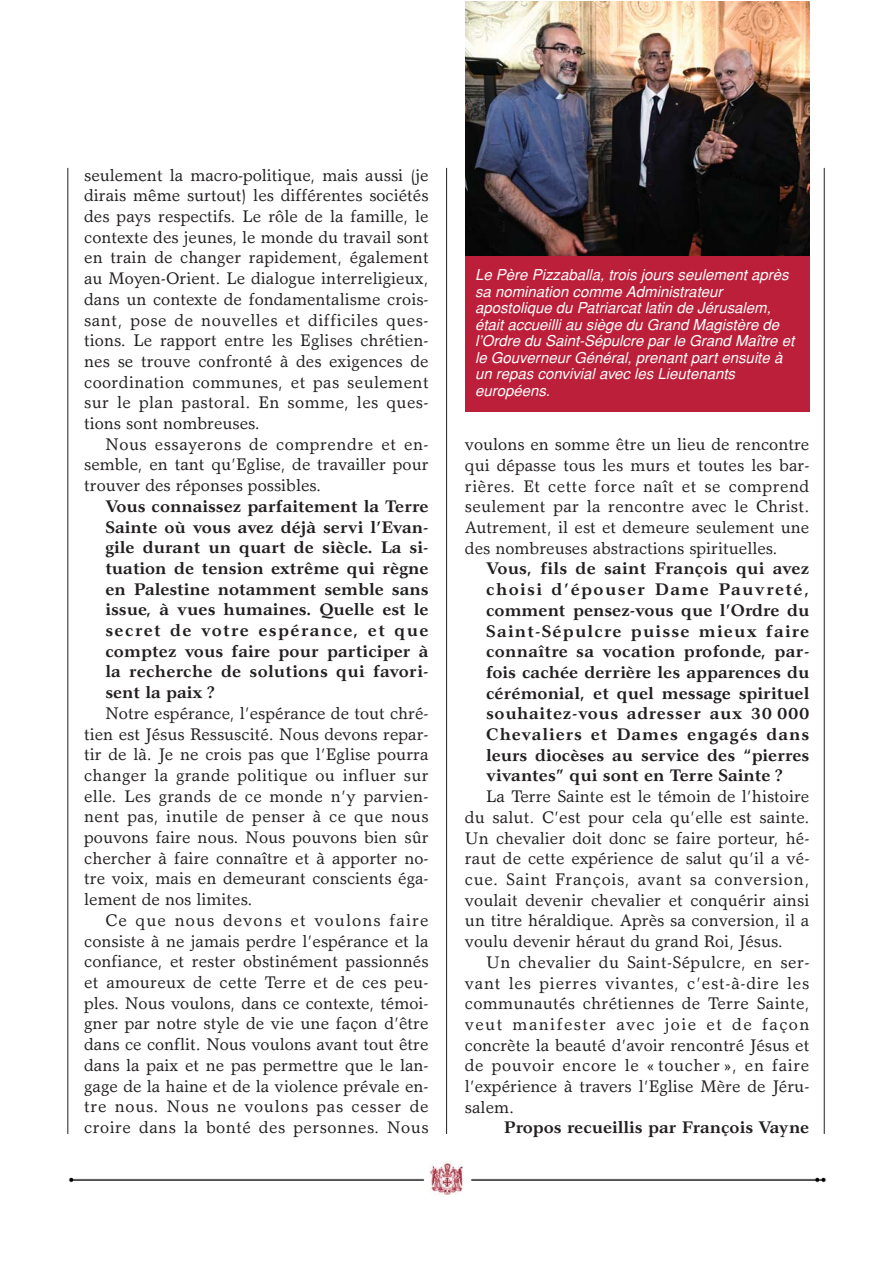
<style>
.page{position:relative;width:893px;height:1263px;background:#fff}
.page>*{position:absolute;margin:0;border:0;box-sizing:border-box;transform-origin:0 0}
.t1{font:16.95px/20.7px "Garth Graphic";color:#231f20;text-align:justify}
.t2{font:700 16.95px/20.7px "Garth Graphic";color:#231f20;text-align:justify}
.t3{font:italic 15px/16.5px "Helvetica";color:#fff}
</style>
<div class="page">
<hr style="left:68px;top:168px;width:1px;height:966px;background:#231f20">
<hr style="left:824px;top:168px;width:1px;height:966px;background:#231f20">
<img style="left:68px;top:1177px;width:758px;height:18px">
<img style="left:429px;top:1162px;width:35px;height:32px">
<hr style="left:446px;top:168px;width:1px;height:966px;background:#231f20">
<img style="left:465px;top:1px;width:345px;height:254px">
<div style="left:465px;top:256px;width:345px;height:156px;background:#bc1f39"></div>
<p class="t1" style="left:84px;top:166px;width:346px">seulement la macro-politique, mais aussi (je dirais même surtout) les différentes sociétés des pays respectifs. Le rôle de la famille, le contexte des jeunes, le monde du travail sont en train de changer rapidement, également au Moyen-Orient. Le dialogue interreligieux, dans un contexte de fondamentalisme crois&shy;sant, pose de nouvelles et difficiles ques&shy;tions. Le rapport entre les Eglises chrétien&shy;nes se trouve confronté à des exigences de coordination communes, et pas seulement sur le plan pastoral. En somme, les ques&shy;tions sont nombreuses.</p>
<p class="t1" style="left:84px;top:435px;width:346px;text-indent:21px">Nous essayerons de comprendre et en&shy;semble, en tant qu’Eglise, de travailler pour trouver des réponses possibles.</p>
<p class="t2" style="left:105px;top:497px;width:325px">Vous connaissez parfaitement la Terre Sainte où vous avez déjà servi l’Evan&shy;gile durant un quart de siècle. La si&shy;tuation de tension extrême qui règne en Palestine notamment semble sans issue, à vues humaines. Quelle est le secret de votre espérance, et que comptez vous faire pour participer à la recherche de solutions qui favori&shy;sent la paix ?</p>
<p class="t1" style="left:84px;top:704px;width:346px;text-indent:21px">Notre espérance, l’espérance de tout chré&shy;tien est Jésus Ressuscité. Nous devons repar&shy;tir de là. Je ne crois pas que l’Eglise pourra changer la grande politique ou influer sur elle. Les grands de ce monde n’y parvien&shy;nent pas, inutile de penser à ce que nous pouvons faire nous. Nous pouvons bien sûr chercher à faire connaître et à apporter no&shy;tre voix, mais en demeurant conscients éga&shy;lement de nos limites.</p>
<p class="t1" style="left:84px;top:911px;width:346px;text-indent:21px">Ce que nous devons et voulons faire consiste à ne jamais perdre l’espérance et la confiance, et rester obstinément passionnés et amoureux de cette Terre et de ces peu&shy;ples. Nous voulons, dans ce contexte, témoi&shy;gner par notre style de vie une façon d’être dans ce conflit. Nous voulons avant tout être dans la paix et ne pas permettre que le lan&shy;gage de la haine et de la violence prévale en&shy;tre nous. Nous ne voulons pas cesser de croire dans la bonté des personnes. Nous</p>
<p class="t3" style="left:475px;top:268px;width:324px">Le Père Pizzaballa, trois jours seulement après sa nomination comme Administrateur apostolique du Patriarcat latin de Jérusalem, était accueilli au siège du Grand Magistère de l’Ordre du Saint-Sépulcre par le Grand Maître et le Gouverneur Général, prenant part ensuite à un repas convivial avec les Lieutenants européens.</p>
<p class="t1" style="left:465px;top:436px;width:346px">voulons en somme être un lieu de rencontre qui dépasse tous les murs et toutes les bar&shy;rières. Et cette force naît et se comprend seulement par la rencontre avec le Christ.<br>Autrement, il est et demeure seulement une des nombreuses abstractions spirituelles.</p>
<p class="t2" style="left:486px;top:560px;width:325px">Vous, fils de saint François qui avez choisi d’épouser Dame Pauvreté, comment pensez-vous que l’Ordre du Saint-Sépulcre puisse mieux faire connaître sa vocation profonde, par&shy;fois cachée derrière les apparences du cérémonial, et quel message spirituel souhaitez-vous adresser aux 30 000<br>Chevaliers et Dames engagés dans leurs diocèses au service des “pierres vivantes” qui sont en Terre Sainte ?</p>
<p class="t1" style="left:465px;top:788px;width:346px;text-indent:21px">La Terre Sainte est le témoin de l’histoire du salut. C’est pour cela qu’elle est sainte.<br>Un chevalier doit donc se faire porteur, hé&shy;raut de cette expérience de salut qu’il a vé&shy;cue. Saint François, avant sa conversion, voulait devenir chevalier et conquérir ainsi un titre héraldique. Après sa conversion, il a voulu devenir héraut du grand Roi, Jésus.</p>
<p class="t1" style="left:465px;top:953px;width:346px;text-indent:21px">Un chevalier du Saint-Sépulcre, en ser&shy;vant les pierres vivantes, c’est-à-dire les communautés chrétiennes de Terre Sainte, veut manifester avec joie et de façon concrète la beauté d’avoir rencontré Jésus et de pouvoir encore le « toucher », en faire l’expérience à travers l’Eglise Mère de Jéru&shy;salem.</p>
<p class="t2" style="left:504px;top:1119px;width:307px">Propos recueillis par François Vayne</p>
</div>
